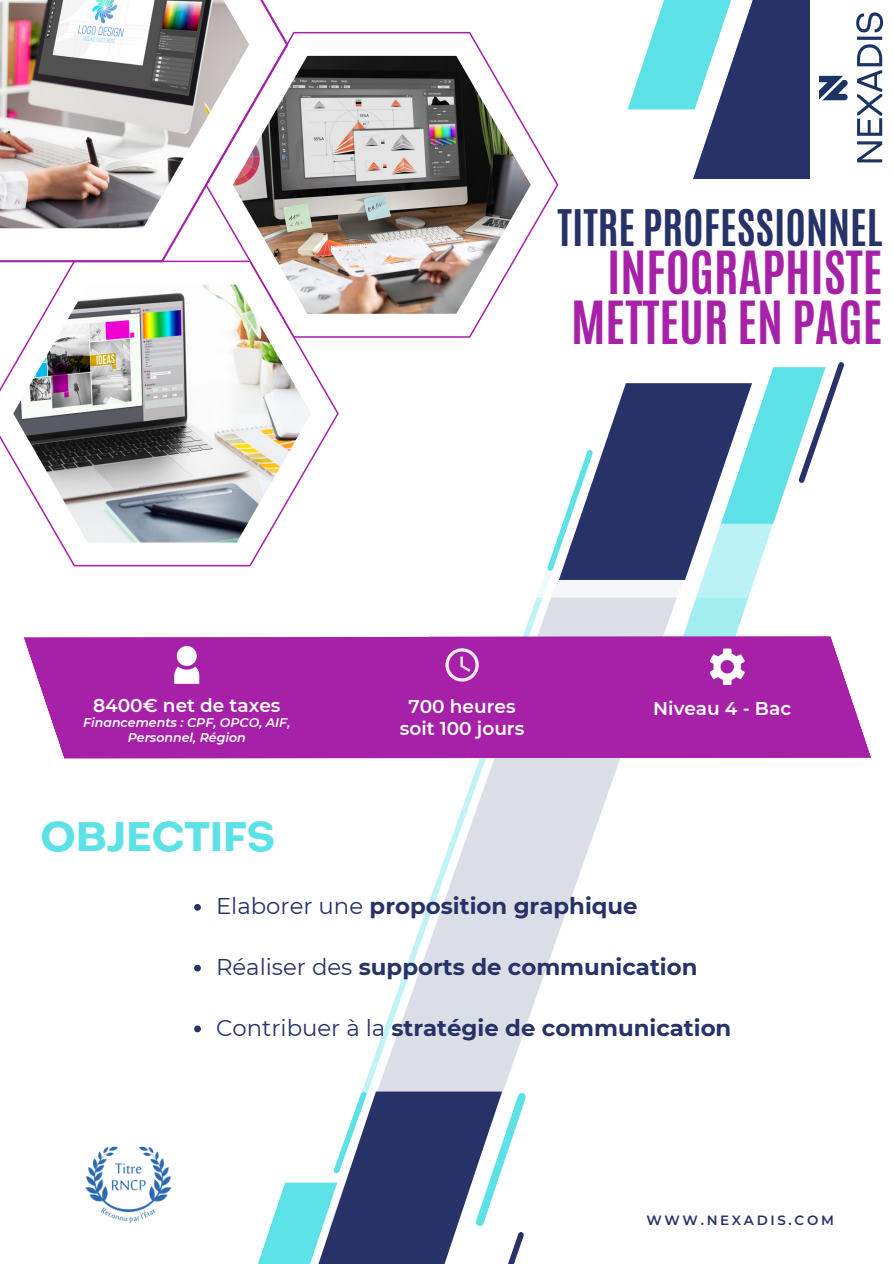
<style>
.page{position:relative;width:894px;height:1264px;background:#fff}
.page>*{position:absolute;margin:0;border:0;box-sizing:border-box;transform-origin:0 0}
.t1{font:700 49.65px "Antonio";color:#a621a8}
.t2{font:700 42.15px "Antonio";color:#263268}
.t3{font:700 40.5px "Octarine";color:#5ce1e6}
.t4{font:700 22.8px "Montserrat";color:#263268}
.t5{font:600 18.6px/21.3px "Montserrat";color:#fff;text-align:center}
.t6{font:600 13.5px "Montserrat";letter-spacing:.2em;color:#263268}
.t7{font:italic 600 12.6px/14.7px "Montserrat";color:#fff;text-align:center}
.s1{font-weight:400}
</style>
<div class="page">
<svg style="left:328px;top:758px;width:292px;height:191px"></svg>
<svg style="left:361px;top:597px;width:192px;height:489px"></svg>
<svg style="left:627px;top:0;width:65px;height:109px;fill:#5ce1e6"></svg>
<svg style="left:692px;top:0;width:118px;height:179px"></svg>
<svg style="left:0;top:0;width:281px;height:260px"></svg>
<svg style="left:205px;top:32px;width:353px;height:306px"></svg>
<svg style="left:0;top:260px;width:339px;height:306px"></svg>
<img style="left:0;top:0;width:249px;height:228px">
<img style="left:233px;top:56px;width:297px;height:258px">
<img style="left:13px;top:284px;width:298px;height:258px">
<img style="left:819px;top:12px;width:65px;height:151px">
<svg style="left:194px;top:904px;width:7px;height:6px"></svg>
<svg style="left:194px;top:964px;width:7px;height:7px"></svg>
<svg style="left:194px;top:1025px;width:7px;height:7px"></svg>
<div style="left:24px;top:637px;width:402px;height:121px;background:#a621a8"></div>
<div style="left:426px;top:636px;width:445px;height:122px;background:#a621a8"></div>
<svg style="left:174px;top:646px;width:25px;height:37px"></svg>
<svg style="left:445px;top:648px;width:33px;height:33px"></svg>
<svg style="left:543px;top:362px;width:305px;height:323px"></svg>
<svg style="left:258px;top:1182px;width:51px;height:81px;fill:#5ce1e6"></svg>
<svg style="left:309px;top:1086px;width:217px;height:177px"></svg>
<img style="left:85px;top:1146px;width:87px;height:77px">
<p class="t2" style="left:557px;top:197px;width:326px">TITRE PROFESSIONNEL</p>
<h3 class="t1" style="left:607px;top:237px;width:277px">INFOGRAPHISTE</h3>
<p class="t1" style="left:571px;top:287px;width:313px">METTEUR EN PAGE</p>
<h1 class="t5" style="left:93px;top:694px;width:189px">8400€ net de taxes</h1>
<p class="t5" style="left:653px;top:697px;width:139px">Niveau 4 - Bac</p>
<h3 class="t7" style="left:83px;top:715px;width:209px">Financements : CPF, OPCO, AIF,<br>Personnel, Région</h3>
<p class="t5" style="left:400px;top:696px;width:126px">700 heures soit 100 jours</p>
<p class="t3" style="left:41px;top:821px;width:236px">OBJECTIFS</p>
<p class="t4" style="left:216px;top:892px;width:423px"><span class="s1">Elaborer une</span> proposition graphique</p>
<p class="t4" style="left:216px;top:952px;width:483px"><span class="s1">Réaliser des</span> supports de communication</p>
<p class="t4" style="left:216px;top:1013px;width:516px"><span class="s1">Contribuer à la</span> stratégie de communication</p>
<p class="t6" style="left:646px;top:1212px;width:189px">WWW.NEXADIS.COM</p>
</div>
